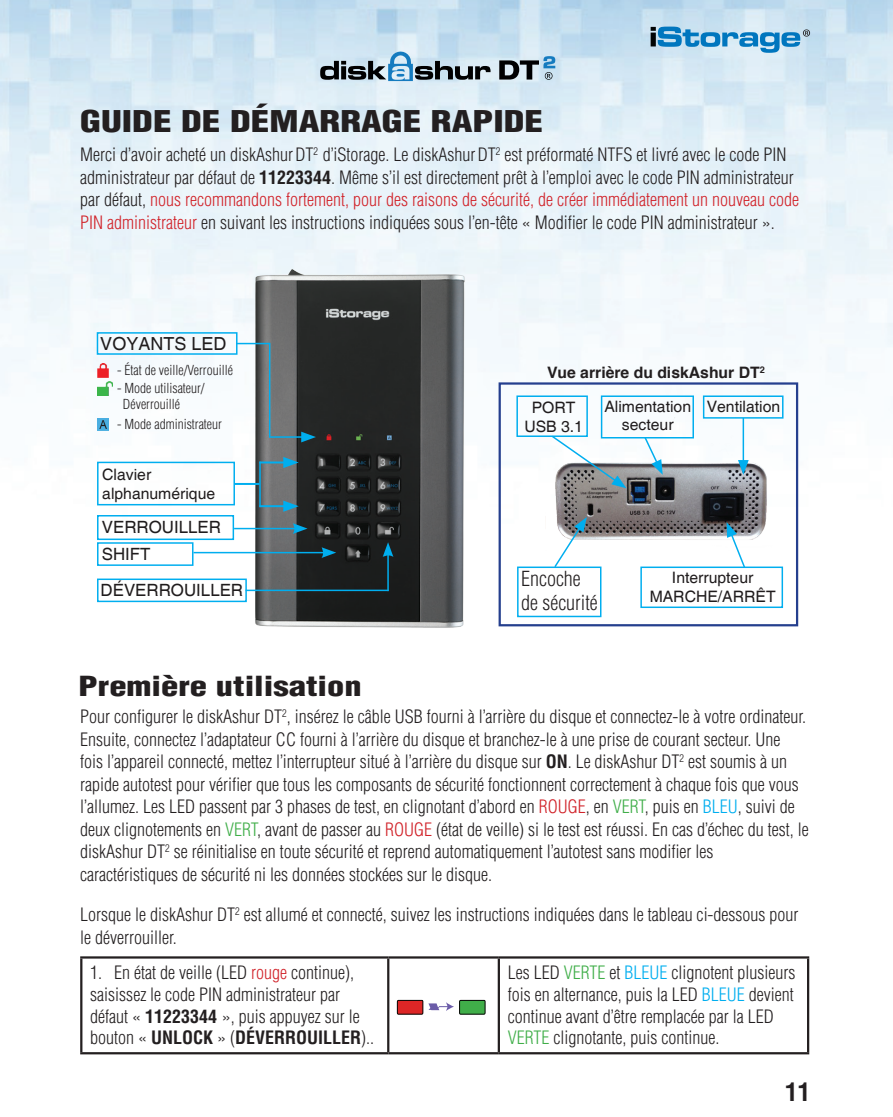
<style>
.page{position:relative;width:893px;height:1117px;background:#fff}
.page>*{position:absolute;margin:0;border:0;box-sizing:border-box;transform-origin:0 0}
.t1{font:900 condensed 29.25px "Helvetica LT Std";color:#231f20;scale:1.28 1}
.t2{font:900 condensed 27px "Helvetica LT Std";color:#231f20;scale:1.28 1}
.t3{font:700 condensed 24.75px "Helvetica LT Std";color:#231f20}
.t4{font:300 condensed 20.25px/24.3px "Helvetica LT Std";color:#231f20}
.t5{font:300 condensed 18px/22.5px "Helvetica LT Std";color:#231f20}
.t6{font:18px "Helvetica";color:#201c1d}
.t7{font:16.88px/26.8px "Helvetica";color:#201c1d}
.t8{font:15.75px/18.9px "Helvetica";color:#201c1d;text-align:center}
.t9{font:700 15.75px/33.5px "Helvetica";color:#231f20}
.t10{font:300 condensed 13.5px/16.2px "Helvetica LT Std";color:#231f20}
.s1{font-weight:700}
.s2{color:#d1232a}
.s3{font-weight:400;color:#201c1d}
.s4{color:#40ae49}
.s5{color:#00aeef}
</style>
<div class="page">
<img style="left:0;top:0;width:893px;height:1055px">
<svg style="left:651px;top:27px;width:159px;height:26px;background:#7eb6d8"></svg>
<svg style="left:320px;top:52px;width:171px;height:29px;background:#8ea2b0"></svg>
<svg style="left:499px;top:56px;width:56px;height:24px"></svg>
<hr style="left:80px;top:956px;width:308px;height:2px;background:#231f20">
<hr style="left:80px;top:958px;width:2px;height:93px;background:#231f20">
<hr style="left:388px;top:956px;width:111px;height:2px;background:#231f20">
<hr style="left:387px;top:958px;width:2px;height:93px;background:#231f20">
<hr style="left:499px;top:956px;width:310px;height:2px;background:#231f20">
<hr style="left:498px;top:958px;width:2px;height:93px;background:#231f20">
<hr style="left:807px;top:958px;width:2px;height:93px;background:#231f20">
<hr style="left:80px;top:1051px;width:308px;height:3px;background:#231f20">
<hr style="left:388px;top:1051px;width:111px;height:3px;background:#231f20">
<hr style="left:499px;top:1051px;width:310px;height:3px;background:#231f20">
<svg style="left:397px;top:1000px;width:88px;height:14px"></svg>
<img style="left:181px;top:258px;width:332px;height:430px">
<div style="left:97px;top:332px;width:141px;height:22px;border:1px solid #00aeef"></div>
<div style="left:97px;top:515px;width:137px;height:25px;border:1px solid #00aeef"></div>
<div style="left:97px;top:578px;width:150px;height:24px;border:1px solid #00aeef"></div>
<hr style="left:236px;top:343px;width:34px;height:1px;background:#00aeef">
<hr style="left:234px;top:527px;width:62px;height:2px;background:#00aeef">
<svg style="left:293px;top:523px;width:15px;height:11px"></svg>
<hr style="left:193px;top:551px;width:132px;height:2px;background:#00aeef">
<svg style="left:321px;top:547px;width:15px;height:11px"></svg>
<hr style="left:246px;top:589px;width:143px;height:2px;background:#00aeef">
<hr style="left:387px;top:553px;width:2px;height:38px;background:#00aeef">
<svg style="left:383px;top:542px;width:10px;height:15px"></svg>
<img style="left:97px;top:418px;width:12px;height:14px">
<img style="left:97px;top:381px;width:15px;height:14px">
<img style="left:97px;top:363px;width:11px;height:14px">
<div style="left:97px;top:461px;width:138px;height:44px;border:1px solid #00aeef"></div>
<hr style="left:235px;top:483px;width:25px;height:2px;background:#00aeef">
<hr style="left:259px;top:505px;width:28px;height:2px;background:#00aeef">
<svg style="left:283px;top:500px;width:16px;height:11px"></svg>
<hr style="left:259px;top:461px;width:28px;height:2px;background:#00aeef">
<svg style="left:283px;top:457px;width:16px;height:11px"></svg>
<hr style="left:269px;top:343px;width:1px;height:93px;background:#00aeef">
<hr style="left:269px;top:436px;width:36px;height:1px;background:#00aeef">
<svg style="left:301px;top:431px;width:15px;height:11px"></svg>
<hr style="left:259px;top:461px;width:2px;height:46px;background:#00aeef">
<img style="left:545px;top:417px;width:227px;height:170px">
<div style="left:517px;top:566px;width:84px;height:51px;border:1px solid #00aeef"></div>
<div style="left:640px;top:566px;width:143px;height:42px;border:1px solid #00aeef"></div>
<div style="left:516px;top:395px;width:72px;height:42px;border:1px solid #00aeef"></div>
<div style="left:601px;top:395px;width:93px;height:43px;border:1px solid #00aeef"></div>
<svg style="left:550px;top:434px;width:76px;height:54px"></svg>
<svg style="left:727px;top:522px;width:19px;height:47px"></svg>
<div style="left:499px;top:382px;width:299px;height:244px;border:2px solid #253f8e"></div>
<div style="left:703px;top:395px;width:80px;height:23px;border:1px solid #00aeef"></div>
<svg style="left:643px;top:435px;width:20px;height:39px"></svg>
<hr style="left:743px;top:418px;width:1px;height:45px;background:#00aeef">
<svg style="left:738px;top:460px;width:11px;height:14px"></svg>
<svg style="left:553px;top:517px;width:34px;height:51px"></svg>
<h1 class="t1" style="left:80px;top:103px;width:363px">GUIDE DE DÉMARRAGE RAPIDE</h1>
<p class="t5" style="left:80px;top:143px;width:720px">Merci d’avoir acheté un diskAshurDT<sup>2</sup> d’iStorage. Le diskAshurDT<sup>2</sup> est préformaté NTFS et livré avec le code PIN administrateur par défaut de <span class="s1">11223344</span>. Même s’il est directement prêt à l’emploi avec le code PIN administrateur par défaut, <span class="s2">nous recommandons fortement, pour des raisons de sécurité, de créer immédiatement un nouveau code PIN administrateur</span> en suivant les instructions indiquées sous l’en-tête « Modifier le code PIN administrateur ».</p>
<p class="t6" style="left:100px;top:333px;width:128px">VOYANTS LED</p>
<p class="t10" style="left:117px;top:362px;width:117px">- État de veille/Verrouillé</p>
<p class="t10" style="left:123px;top:380px;width:83px;text-indent:-6px">- Mode utilisateur/<br>Déverrouillé</p>
<p class="t10" style="left:117px;top:416px;width:106px">- Mode administrateur</p>
<p class="t8" style="left:102px;top:466px;width:114px;text-align:left">Clavier alphanumérique</p>
<p class="t7" style="left:102px;top:514px;width:121px">VERROUILLER<br>SHIFT</p>
<p class="t7" style="left:101px;top:577px;width:144px">DÉVERROUILLER</p>
<h2 class="t2" style="left:79px;top:669px;width:223px">Première utilisation</h2>
<p class="t9" style="left:604px;top:355px;width:177px;text-indent:-57px">Vue arrière du diskAshur DT<sup>2<br></sup><span class="s3">Alimentation Ventilation</span></p>
<p class="t8" style="left:622px;top:416px;width:53px">secteur</p>
<p class="t8" style="left:524px;top:398px;width:60px">PORT<br>USB 3.1</p>
<p class="t4" style="left:521px;top:566px;width:78px">Encoche de sécurité</p>
<p class="t8" style="left:650px;top:568px;width:127px">Interrupteur<br>MARCHE/ARRÊT</p>
<p class="t5" style="left:80px;top:705px;width:730px">Pour configurer le diskAshur DT<sup>2</sup>, insérez le câble USB fourni à l’arrière du disque et connectez-le à votre ordinateur.<br>Ensuite, connectez l’adaptateur CC fourni à l’arrière du disque et branchez-le à une prise de courant secteur. Une<br>fois l’appareil connecté, mettez l’interrupteur situé à l’arrière du disque sur <span class="s1">ON</span>. Le diskAshur DT<sup>2</sup> est soumis à un rapide autotest pour vérifier que tous les composants de sécurité fonctionnent correctement à chaque fois que vous l’allumez. Les LED passent par 3 phases de test, en clignotant d’abord en <span class="s2">ROUGE</span>, en <span class="s4">VERT</span>, puis en <span class="s5">BLEU</span>, suivi de deux clignotements en <span class="s4">VERT</span>, avant de passer au <span class="s2">ROUGE</span> (état de veille) si le test est réussi. En cas d’échec du test, le diskAshur DT<sup>2</sup> se réinitialise en toute sécurité et reprend automatiquement l’autotest sans modifier les caractéristiques de sécurité ni les données stockées sur le disque.</p>
<p class="t5" style="left:80px;top:903px;width:720px">Lorsque le diskAshur DT<sup>2</sup> est allumé et connecté, suivez les instructions indiquées dans le tableau ci-dessous pour le déverrouiller.</p>
<p class="t5" style="left:90px;top:961px;width:285px;line-height:21.6px">1. En état de veille (LED <span class="s2">rouge</span> continue), saisissez le code PIN administrateur par défaut « <span class="s1">11223344</span> », puis appuyez sur le bouton « <span class="s1">UNLOCK</span> » (<span class="s1">DÉVERROUILLER</span>)..</p>
<p class="t5" style="left:508px;top:961px;width:289px;line-height:21.6px">Les LED <span class="s4">VERTE</span> et <span class="s5">BLEUE</span> clignotent plusieurs fois en alternance, puis la LED <span class="s5">BLEUE</span> devient continue avant d’être remplacée par la LED <span class="s4">VERTE</span> clignotante, puis continue.</p>
<h3 class="t3" style="left:785px;top:1076px;width:26px">11</h3>
</div>
